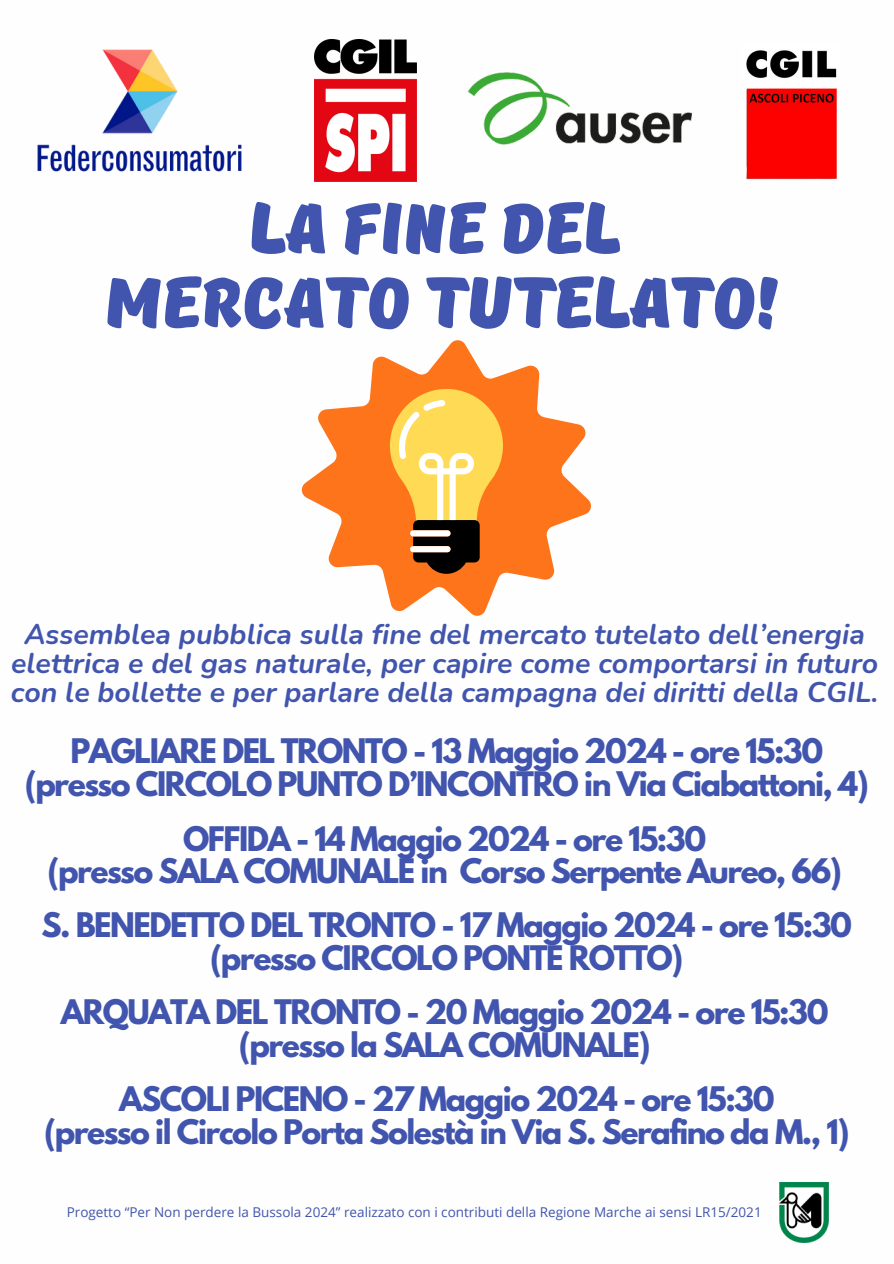
<style>
.page{position:relative;width:894px;height:1264px;background:#fff}
.page>*{position:absolute;margin:0;border:0;box-sizing:border-box;transform-origin:0 0}
.t1{font:70.5px/74.2px "TT Masters DEMO Black";color:#4155ae;text-align:center}
.t2{font:700 30px/32.7px "League Spartan";letter-spacing:-.05em;color:#4155ae;text-align:center}
.t3{font:italic 700 28.5px/29.2px "Nunito";color:#4155ae;text-align:center}
.t4{font:13.5px "Open Sans";color:#4155ae}
</style>
<div class="page">
<img style="left:746px;top:50px;width:91px;height:130px">
<img style="left:37px;top:49px;width:205px;height:123px">
<img style="left:314px;top:40px;width:102px;height:141px">
<img style="left:467px;top:72px;width:223px;height:72px">
<svg style="left:301px;top:340px;width:290px;height:276px"></svg>
<svg style="left:390px;top:388px;width:113px;height:186px"></svg>
<img style="left:779px;top:1182px;width:49px;height:60px">
<p class="t1" style="left:105px;top:194px;width:676px">LA FINE DEL<br>MERCATO TUTELATO!</p>
<h2 class="t3" style="left:11px;top:619px;width:868px">Assemblea pubblica sulla fine del mercato tutelato dell’energia elettrica e del gas naturale, per capire come comportarsi in futuro con le bollette e per parlare della campagna dei diritti della CGIL.</h2>
<h2 class="t2" style="left:25px;top:738px;width:845px">PAGLIARE DEL TRONTO - 13 Maggio 2024 - ore 15:30 (presso CIRCOLO PUNTO D’INCONTRO in Via Ciabattoni, 4)</h2>
<h2 class="t2" style="left:47px;top:826px;width:795px">OFFIDA - 14 Maggio 2024 - ore 15:30<br>(presso SALA COMUNALE in Corso Serpente Aureo, 66)</h2>
<h2 class="t2" style="left:41px;top:912px;width:811px">S. BENEDETTO DEL TRONTO - 17 Maggio 2024 - ore 15:30 (presso CIRCOLO PONTE ROTTO)</h2>
<h2 class="t2" style="left:61px;top:999px;width:769px">ARQUATA DEL TRONTO - 20 Maggio 2024 - ore 15:30 (presso la SALA COMUNALE)</h2>
<p class="t2" style="left:44px;top:1086px;width:806px">ASCOLI PICENO - 27 Maggio 2024 - ore 15:30<br>(presso il Circolo Porta Solestà in Via S. Serafino da M., 1)</p>
<h2 class="t4" style="left:67px;top:1202px;width:696px">Progetto “Per Non perdere la Bussola 2024” realizzato con i contributi della Regione Marche ai sensi LR15/2021</h2>
</div>
